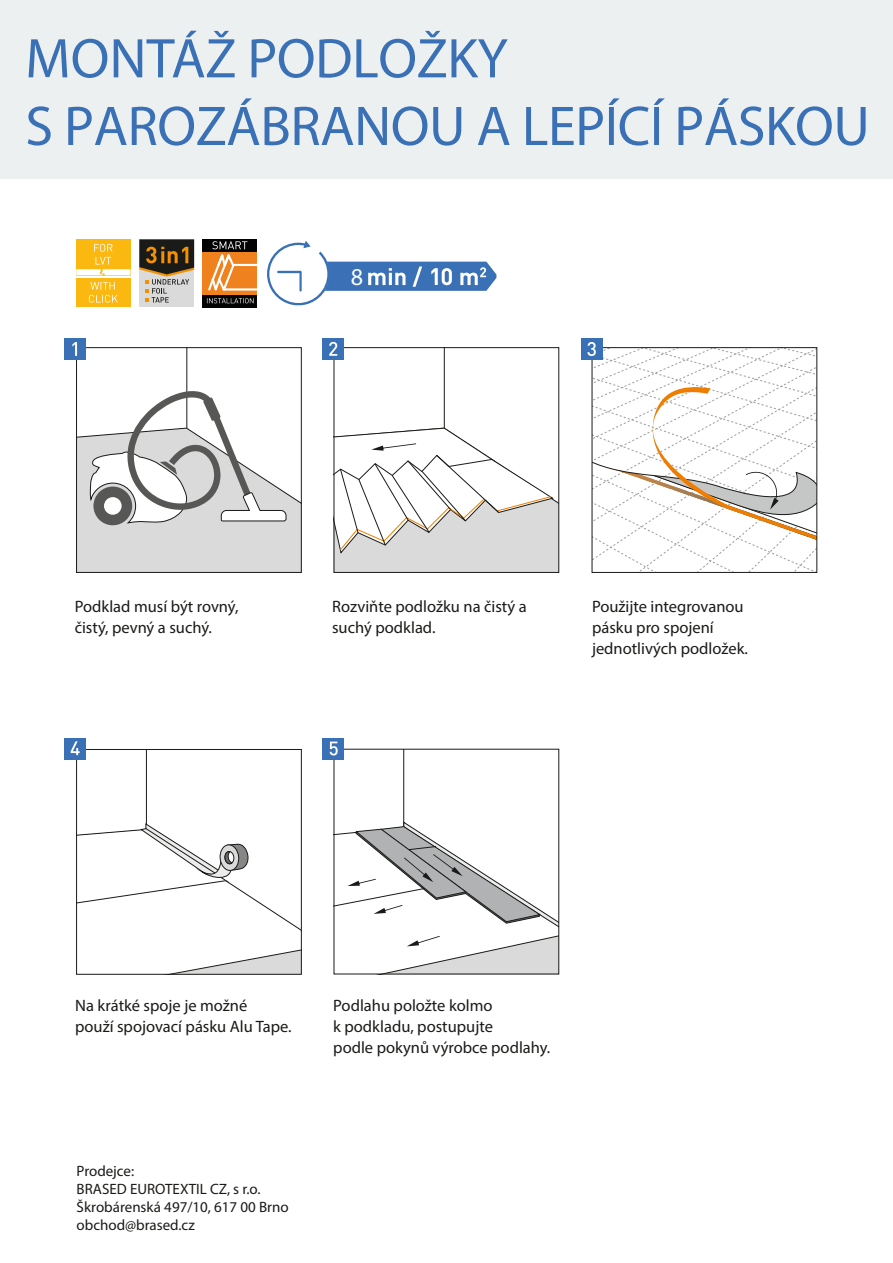
<style>
.page{position:relative;width:893px;height:1263px;background:#fff}
.page>*{position:absolute;margin:0;border:0;box-sizing:border-box;transform-origin:0 0}
.t1{font:56.4px/67.7px "Myriad Pro";letter-spacing:-.01em;color:#3a70b5}
.t2{font:24.15px "Myriad Pro";color:#fff}
.t3{font:16.5px/21px "Myriad Pro";color:#1a1a18}
.t4{font:15px/18px "Myriad Pro";color:#1b1a18}
</style>
<div class="page">
<div style="left:0;top:0;width:893px;height:179px;background:#edf0f1"></div>
<div style="left:139px;top:239px;width:55px;height:68px;background:#dadada"></div>
<svg style="left:139px;top:239px;width:55px;height:63px"></svg>
<div style="left:203px;top:250px;width:54px;height:55px;background:#f0811f"></div>
<svg style="left:203px;top:295px;width:54px;height:12px"></svg>
<div style="left:203px;top:239px;width:54px;height:13px;background:#030304"></div>
<hr style="left:233px;top:264px;width:24px;height:2px;background:#fff">
<hr style="left:223px;top:288px;width:34px;height:3px;background:#fff">
<svg style="left:206px;top:241px;width:48px;height:62px"></svg>
<svg style="left:267px;top:241px;width:229px;height:65px"></svg>
<hr style="left:186px;top:348px;width:1px;height:80px;background:#1a1a18">
<div style="left:76px;top:347px;width:226px;height:226px;border:1px solid #1a1a18"></div>
<div style="left:65px;top:338px;width:21px;height:22px;background:#3a70b5"></div>
<svg style="left:72px;top:342px;width:5px;height:14px"></svg>
<svg style="left:77px;top:390px;width:224px;height:182px"></svg>
<hr style="left:444px;top:348px;width:1px;height:80px;background:#1a1a18">
<svg style="left:336px;top:427px;width:221px;height:144px"></svg>
<div style="left:334px;top:347px;width:225px;height:226px;border:1px solid #1a1a18"></div>
<div style="left:323px;top:338px;width:21px;height:22px;background:#3a70b5"></div>
<svg style="left:329px;top:342px;width:8px;height:14px"></svg>
<div style="left:581px;top:338px;width:21px;height:22px;background:#3a70b5"></div>
<svg style="left:587px;top:342px;width:230px;height:230px"></svg>
<div style="left:76px;top:239px;width:54px;height:68px;background:#fbb810"></div>
<svg style="left:89px;top:282px;width:29px;height:21px"></svg>
<svg style="left:76px;top:244px;width:55px;height:31px"></svg>
<hr style="left:76px;top:276px;width:54px;height:1px;background:#fff">
<hr style="left:403px;top:749px;width:1px;height:80px;background:#1a1a18">
<svg style="left:336px;top:821px;width:221px;height:151px"></svg>
<hr style="left:146px;top:749px;width:1px;height:81px;background:#1a1a18">
<svg style="left:78px;top:822px;width:222px;height:151px"></svg>
<div style="left:76px;top:749px;width:226px;height:226px;border:1px solid #1a1a18"></div>
<div style="left:65px;top:738px;width:21px;height:21px;background:#3a70b5"></div>
<svg style="left:71px;top:741px;width:9px;height:14px"></svg>
<div style="left:323px;top:738px;width:21px;height:21px;background:#3a70b5"></div>
<svg style="left:330px;top:741px;width:8px;height:14px"></svg>
<h1 class="t1" style="left:25px;top:24px;width:846px">MONTÁŽ PODLOŽKY<br>S PAROZÁBRANOU A LEPÍCÍ PÁSKOU</h1>
<h2 class="t2" style="left:351px;top:262px;width:14px">8</h2>
<p class="t3" style="left:75px;top:595px;width:165px">Podklad musí být rovný, čistý, pevný a suchý.</p>
<p class="t3" style="left:332px;top:595px;width:196px">Rozviňte podložku na čistý a suchý podklad.</p>
<p class="t3" style="left:592px;top:595px;width:157px">Použijte integrovanou pásku pro spojení jednotlivých podložek.</p>
<p class="t3" style="left:75px;top:995px;width:218px">Na krátké spoje je možné<br>použí spojovací pásku Alu Tape.</p>
<p class="t3" style="left:333px;top:995px;width:219px">Podlahu položte kolmo<br>k podkladu, postupujte<br>podle pokynů výrobce podlahy.</p>
<p class="t4" style="left:77px;top:1162px;width:214px">Prodejce:<br>BRASED EUROTEXTIL CZ, s r.o.<br>Škrobárenská 497/10, 617 00 Brno obchod@brased.cz</p>
</div>
